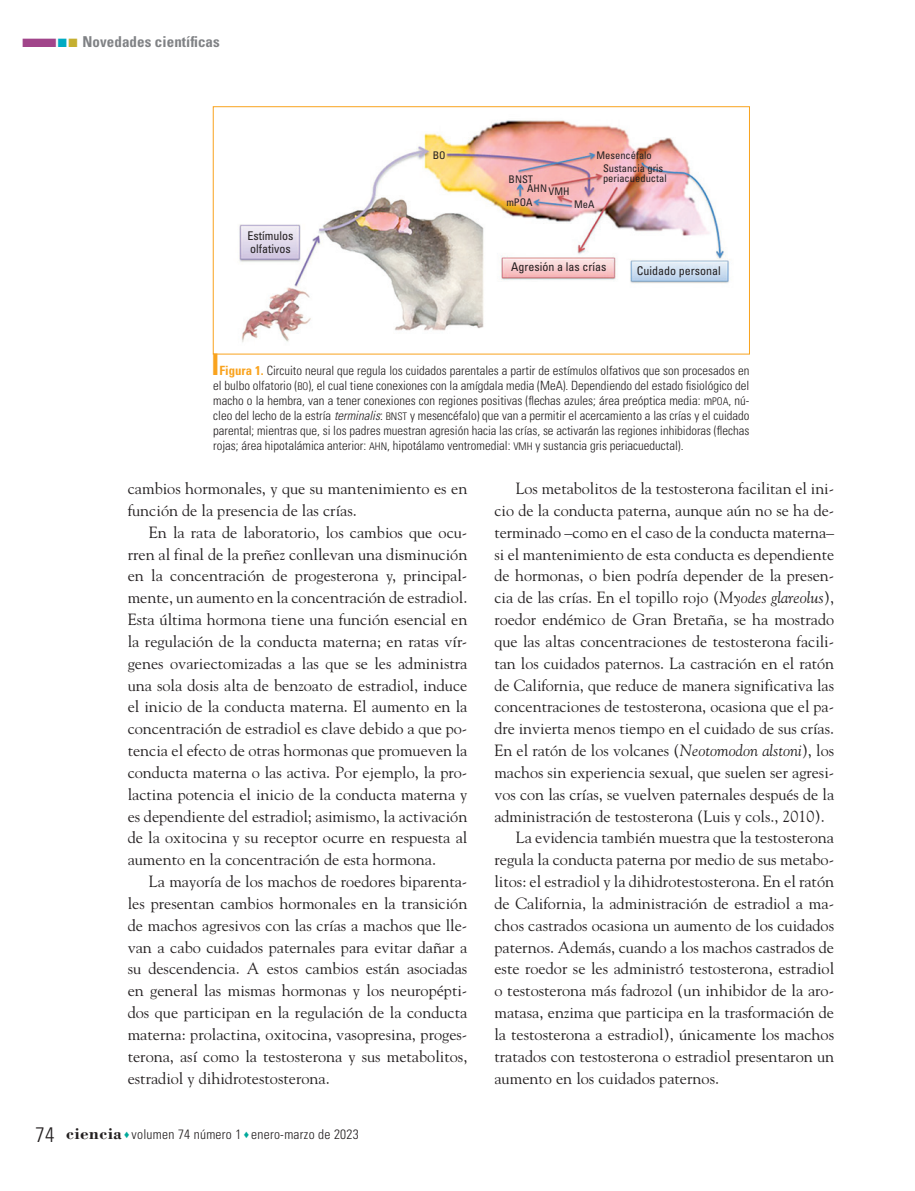
<style>
.page{position:relative;width:915px;height:1191px;background:#fff}
.page>*{position:absolute;margin:0;border:0;box-sizing:border-box;transform-origin:0 0}
._02N_Normal_Sin{font:16.2px/21.8px "Goudy Std";color:#231f20;text-align:justify}
.t1{font:700 condensed 15px "Univers LT Std";letter-spacing:.005em;color:#808285}
.t2{font:300 condensed 13.5px "Univers LT Std";letter-spacing:.02em;color:#231f20}
.t3{font:300 condensed 12.75px/15px "Univers LT Std";color:#231f20;text-align:justify}
.t4{font:condensed 12px/13.5px "Univers LT Std";color:#231f20}
.t5{font:condensed 10.5px/12.9px "Univers LT Std";color:#231f20}
.s1{color:#a1458a}
.s2{color:#00abc3}
.s3{color:#c5af30}
.s4{color:#f9a31e}
.s5{font-weight:700;color:#f9a31e}
.s6{font-size:10.5px}
.s7{font-style:italic}
.s8{font-size:21px}
.s9{font-family:"Bodoni Std";font-weight:700;font-stretch:normal;font-size:17.25px}
.s10{color:#00a99b}
</style>
<div class="page">
<img style="left:239px;top:120px;width:491px;height:223px">
<div style="left:213px;top:106px;width:536px;height:248px;border:1px solid #f9a31e"></div>
<p class="t1" style="left:21px;top:32px;width:200px"><span class="s1">■</span><span class="s2">■</span><span class="s3">■</span> Novedades científicas</p>
<p class="t4" style="left:247px;top:228px;width:47px">Estímulos olfativos</p>
<p class="t5" style="left:432px;top:148px;width:14px">BO</p>
<p class="t5" style="left:603px;top:148px;width:62px;text-indent:-7px">Mesencéfalo<br>Sustancia gris</p>
<p class="t5" style="left:603px;top:172px;width:65px">periacueductal</p>
<p class="t5" style="left:508px;top:172px;width:26px">BNST</p>
<p class="t5" style="left:506px;top:182px;width:42px;line-height:13.4px;text-indent:21px">AHN mPOA</p>
<p class="t5" style="left:548px;top:185px;width:22px">VMH</p>
<p class="t5" style="left:574px;top:197px;width:22px">MeA</p>
<p class="t4" style="left:511px;top:260px;width:97px">Agresión a las crías</p>
<p class="t4" style="left:636px;top:264px;width:85px">Cuidado personal</p>
<p class="t3" style="left:213px;top:363px;width:537px"><span class="s4">■</span> <span class="s5">Figura 1.</span> Circuito neural que regula los cuidados parentales a partir de estímulos olfativos que son procesados en el bulbo olfatorio (<span class="s6">BO</span>), el cual tiene conexiones con la amígdala media (MeA). Dependiendo del estado fisiológico del macho o la hembra, van a tener conexiones con regiones positivas (flechas azules; área preóptica media: m<span class="s6">POA</span>, nú&shy;cleo del lecho de la estría <span class="s7">terminalis</span>: <span class="s6">BNST</span> y mesencéfalo) que van a permitir el acercamiento a las crías y el cuidado parental; mientras que, si los padres muestran agresión hacia las crías, se activarán las regiones inhibidoras (flechas rojas; área hipotalámica anterior: <span class="s6">AHN</span>, hipotálamo ventromedial: <span class="s6">VMH</span> y sustancia gris periacueductal).</p>
<p class="_02N_Normal_Sin" style="left:128px;top:477px;width:341px">cambios hormonales, y que su mantenimiento es en función de la presencia de las crías.</p>
<p class="_02N_Normal_Sin" style="left:128px;top:521px;width:341px;text-indent:21px">En la rata de laboratorio, los cambios que ocu&shy;rren al final de la preñez conllevan una disminución en la concentración de progesterona y, principal&shy;mente, un aumento en la concentración de estradiol.<br>Esta última hormona tiene una función esencial en la regulación de la conducta materna; en ratas vír&shy;genes ovariectomizadas a las que se les administra una sola dosis alta de benzoato de estradiol, induce el inicio de la conducta materna. El aumento en la concentración de estradiol es clave debido a que po&shy;tencia el efecto de otras hormonas que promueven la conducta materna o las activa. Por ejemplo, la pro&shy;lactina potencia el inicio de la conducta materna y es dependiente del estradiol; asimismo, la activación de la oxitocina y su receptor ocurre en respuesta al aumento en la concentración de esta hormona.</p>
<p class="_02N_Normal_Sin" style="left:128px;top:870px;width:341px;text-indent:21px">La mayoría de los machos de roedores biparenta&shy;les presentan cambios hormonales en la transición de machos agresivos con las crías a machos que lle&shy;van a cabo cuidados paternales para evitar dañar a su descendencia. A estos cambios están asociadas en general las mismas hormonas y los neuropépti&shy;dos que participan en la regulación de la conducta materna: prolactina, oxitocina, vasopresina, proges&shy;terona, así como la testosterona y sus metabolitos, estradiol y dihidrotestosterona.</p>
<p class="t2" style="left:36px;top:1126px;width:325px"><span class="s8">74</span> <span class="s9">ciencia</span> <span class="s10">♦</span> volumen 74 número 1 <span class="s10">♦</span> enero-marzo de 2023</p>
<p class="_02N_Normal_Sin" style="left:494px;top:477px;width:341px;text-indent:21px">Los metabolitos de la testosterona facilitan el ini&shy;cio de la conducta paterna, aunque aún no se ha de&shy;terminado –como en el caso de la conducta materna– si el mantenimiento de esta conducta es dependiente de hormonas, o bien podría depender de la presen&shy;cia de las crías. En el topillo rojo (<span class="s7">Myodes glareolus</span>), roedor endémico de Gran Bretaña, se ha mostrado que las altas concentraciones de testosterona facili&shy;tan los cuidados paternos. La castración en el ratón de California, que reduce de manera significativa las concentraciones de testosterona, ocasiona que el pa&shy;dre invierta menos tiempo en el cuidado de sus crías.<br>En el ratón de los volcanes (<span class="s7">Neotomodon alstoni</span>), los machos sin experiencia sexual, que suelen ser agresi&shy;vos con las crías, se vuelven paternales después de la administración de testosterona (Luis y cols., 2010).</p>
<p class="_02N_Normal_Sin" style="left:494px;top:826px;width:341px;text-indent:21px">La evidencia también muestra que la testosterona regula la conducta paterna por medio de sus metabo&shy;litos: el estradiol y la dihidrotestosterona. En el ratón de California, la administración de estradiol a ma&shy;chos castrados ocasiona un aumento de los cuidados paternos. Además, cuando a los machos castrados de este roedor se les administró testosterona, estradiol o testosterona más fadrozol (un inhibidor de la aro&shy;matasa, enzima que participa en la trasformación de la testosterona a estradiol), únicamente los machos tratados con testosterona o estradiol presentaron un aumento en los cuidados paternos.</p>
</div>
